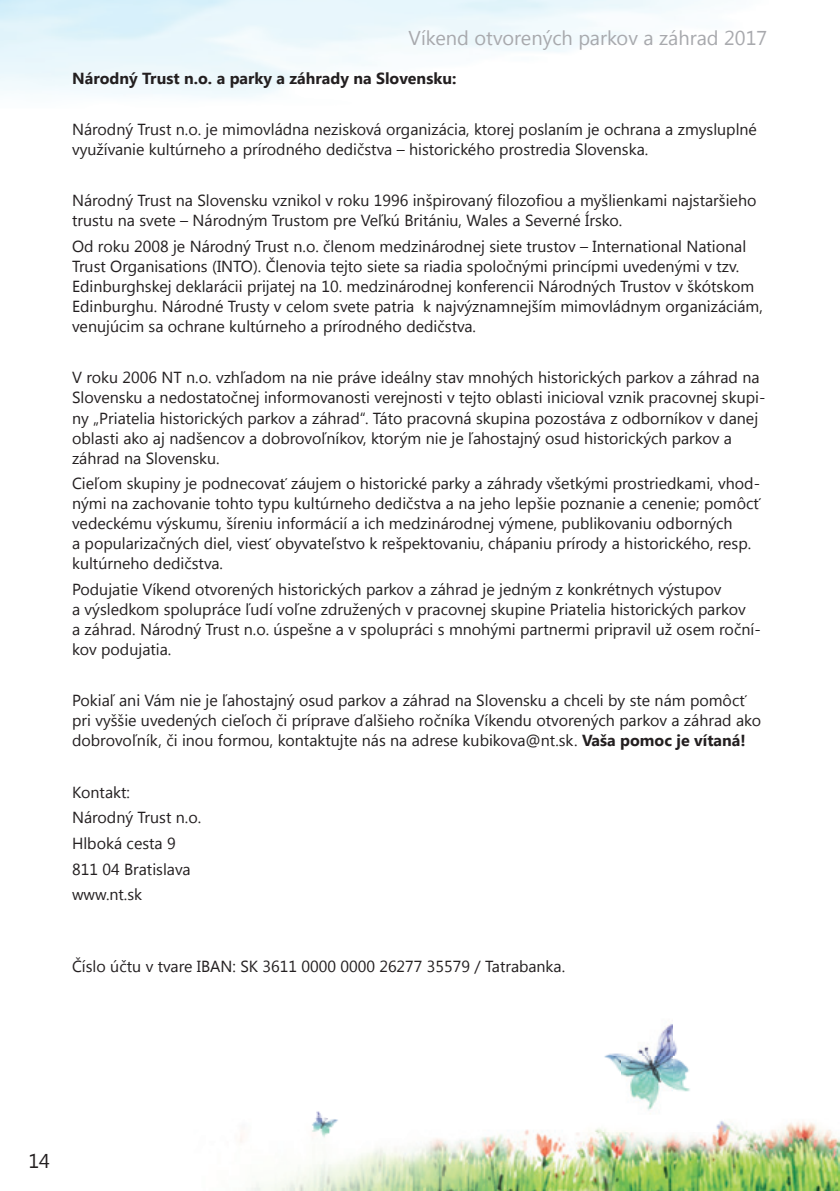
<style>
.page{position:relative;width:840px;height:1191px;background:#fff}
.page>*{position:absolute;margin:0;border:0;box-sizing:border-box;transform-origin:0 0}
.t1{font:20px "Segoe UI";color:#a8a9ad}
.t2{font:20px "Segoe UI";color:#231f20}
.t3{font:16px/20px "Segoe UI";color:#231f20}
.t4{font:700 16px "Segoe UI";color:#231f20}
.s1{font-weight:700}
</style>
<div class="page">
<img style="left:240px;top:1121px;width:599px;height:70px">
<img style="left:568px;top:1024px;width:155px;height:107px">
<img style="left:302px;top:1111px;width:45px;height:32px">
<p class="t1" style="left:408px;top:24px;width:360px">Víkend otvorených parkov a záhrad 2017</p>
<p class="t4" style="left:72px;top:67px;width:385px">Národný Trust n.o. a parky a záhrady na Slovensku:</p>
<p class="t3" style="left:72px;top:119px;width:686px">Národný Trust n.o. je mimovládna nezisková organizácia, ktorej poslaním je ochrana a zmysluplné využívanie kultúrneho a prírodného dedičstva – historického prostredia Slovenska.</p>
<p class="t3" style="left:72px;top:190px;width:685px">Národný Trust na Slovensku vznikol v roku 1996 inšpirovaný filozofiou a myšlienkami najstaršieho trustu na svete – Národným Trustom pre Veľkú Britániu, Wales a Severné Írsko.</p>
<p class="t3" style="left:72px;top:236px;width:692px">Od roku 2008 je Národný Trust n.o. členom medzinárodnej siete trustov – International National Trust Organisations (INTO). Členovia tejto siete sa riadia spoločnými princípmi uvedenými v tzv.<br>Edinburghskej deklarácii prijatej na 10. medzinárodnej konferencii Národných Trustov v škótskom Edinburghu. Národné Trusty v celom svete patria k najvýznamnejším mimovládnym organizáciám, venujúcim sa ochrane kultúrneho a prírodného dedičstva.</p>
<p class="t3" style="left:72px;top:367px;width:694px">V roku 2006 NT n.o. vzhľadom na nie práve ideálny stav mnohých historických parkov a záhrad na Slovensku a nedostatočnej informovanosti verejnosti v tejto oblasti inicioval vznik pracovnej skupi&shy;ny „Priatelia historických parkov a záhrad“. Táto pracovná skupina pozostáva z odborníkov v danej oblasti ako aj nadšencov a dobrovoľníkov, ktorým nie je ľahostajný osud historických parkov a záhrad na Slovensku.</p>
<p class="t3" style="left:72px;top:473px;width:689px">Cieľom skupiny je podnecovať záujem o historické parky a záhrady všetkými prostriedkami, vhod&shy;nými na zachovanie tohto typu kultúrneho dedičstva a na jeho lepšie poznanie a cenenie; pomôcť vedeckému výskumu, šíreniu informácií a ich medzinárodnej výmene, publikovaniu odborných<br>a popularizačných diel, viesť obyvateľstvo k rešpektovaniu, chápaniu prírody a historického, resp. kultúrneho dedičstva.</p>
<p class="t3" style="left:72px;top:578px;width:689px">Podujatie Víkend otvorených historických parkov a záhrad je jedným z konkrétnych výstupov<br>a výsledkom spolupráce ľudí voľne združených v pracovnej skupine Priatelia historických parkov<br>a záhrad. Národný Trust n.o. úspešne a v spolupráci s mnohými partnermi pripravil už osem roční&shy;kov podujatia.</p>
<p class="t3" style="left:72px;top:690px;width:690px">Pokiaľ ani Vám nie je ľahostajný osud parkov a záhrad na Slovensku a chceli by ste nám pomôcť pri vyššie uvedených cieľoch či príprave ďalšieho ročníka Víkendu otvorených parkov a záhrad ako dobrovoľník, či inou formou, kontaktujte nás na adrese kubikova@nt.sk. <span class="s1">Vaša pomoc je vítaná!</span></p>
<p class="t3" style="left:72px;top:778px;width:131px;line-height:25.6px">Kontakt:<br>Národný Trust n.o.<br>Hlboká cesta 9<br>811 04 Bratislava www.nt.sk</p>
<p class="t3" style="left:72px;top:955px;width:494px">Číslo účtu v tvare IBAN: SK 3611 0000 0000 26277 35579 / Tatrabanka.</p>
<p class="t2" style="left:28px;top:1147px;width:23px">14</p>
</div>
